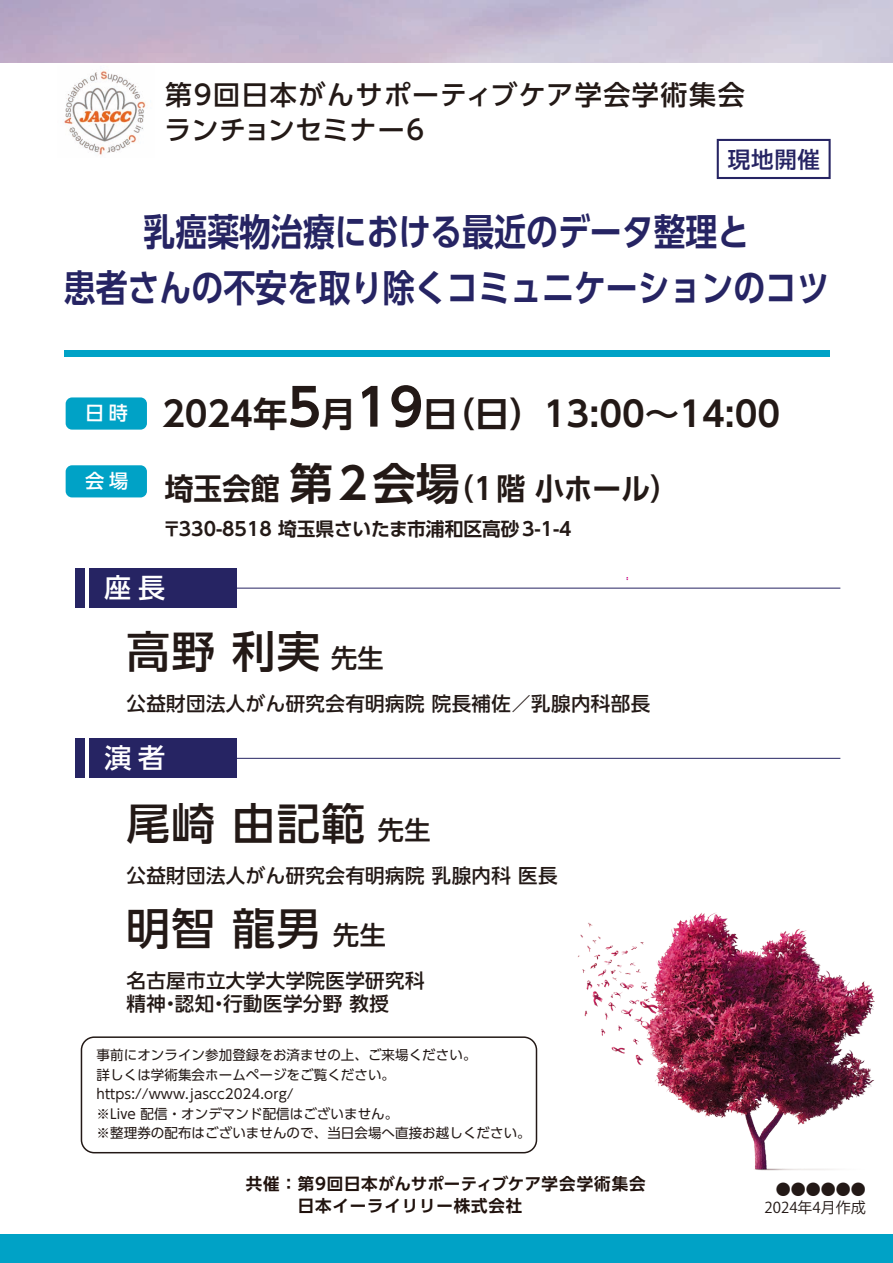
<style>
.page{position:relative;width:893px;height:1263px;background:#fff}
.page>*{position:absolute;margin:0;border:0;box-sizing:border-box;transform-origin:0 0}
.t1{font:500 43.5px "UD Shin Go Pro";letter-spacing:.03em;color:#231916}
.t2{font:700 37.5px/55.5px "UD Shin Go Pro De";color:#262463;text-align:center;scale:.85 1}
.t3{font:700 34.5px "UD Shin Go Pro De";color:#231916}
.t4{font:700 30px "UD Shin Go Pro De";color:#231916;scale:.96 1}
.t5{font:500 27px/34.5px "UD Shin Go Pro";letter-spacing:.05em;color:#231916}
.t6{font:500 27px "UD Shin Go Pro";color:#fff}
.t7{font:500 22.5px "UD Shin Go Pro";color:#262463}
.t8{font:500 19.5px/22.5px "UD Shin Go Pro";letter-spacing:.02em;color:#231916}
.t9{font:500 19.05px "UD Shin Go Pro";color:#fff}
.t10{font:700 18.75px "UD Shin Go Pro De";color:#231916}
.t11{font:700 16.5px/22.5px "UD Shin Go Pro De";letter-spacing:.05em;color:#20120d}
.t12{font:15px/18px "Koz Go Pr 6 N";color:#231916;text-align:right}
.t13{font:13.5px/19.5px "UD Shin Go Pro";letter-spacing:.005em;color:#231916}
.s1{font-size:51px}
.s2{font-size:43.5px}
.s3{font-size:26.1px}
</style>
<div class="page">
<img style="left:578px;top:912px;width:297px;height:259px">
<div style="left:64px;top:350px;width:766px;height:6px;background:#00a2c6"></div>
<div style="left:66px;top:397px;width:81px;height:33px;background:#00a2c6;border-radius:6px"></div>
<hr style="left:81px;top:588px;width:759px;height:1px;background:#262463">
<hr style="left:95px;top:758px;width:745px;height:1px;background:#262463">
<div style="left:0;top:1234px;width:893px;height:29px;background:#00a2c6"></div>
<div style="left:75px;top:568px;width:161px;height:40px;background:#262463"></div>
<hr style="left:85px;top:568px;width:4px;height:40px;background:#fff">
<div style="left:75px;top:738px;width:162px;height:40px;background:#262463"></div>
<hr style="left:85px;top:738px;width:4px;height:40px;background:#fff">
<div style="left:66px;top:465px;width:81px;height:32px;background:#00a2c6;border-radius:6px"></div>
<div style="left:717px;top:139px;width:114px;height:40px;border:2px solid #262463"></div>
<div style="left:81px;top:1036px;width:456px;height:117px;border:2px solid #231916;border-radius:13px"></div>
<img style="left:64px;top:70px;width:82px;height:85px">
<h3 class="t5" style="left:165px;top:77px;width:582px">第9回日本がんサポーティブケア学会学術集会ランチョンセミナー6</h3>
<h3 class="t7" style="left:728px;top:141px;width:94px">現地開催</h3>
<h2 class="t2" style="left:64px;top:203px;width:902px">乳癌薬物治療における最近のデータ整理と<br>患者さんの不安を取り除くコミュニケーションのコツ</h2>
<h3 class="t3" style="left:162px;top:385px;width:620px">2024年<span class="s1">5</span>月<span class="s1">19</span>日（日）13:00～14:00</h3>
<h3 class="t4" style="left:85px;top:464px;width:620px"><sup>会</sup> <sup>場</sup> 埼玉会館 <span class="s2">第2会場</span>（1階 小ホール）</h3>
<h3 class="t10" style="left:162px;top:513px;width:411px">〒330-8518 埼玉県さいたま市浦和区高砂3-1-4</h3>
<h3 class="t9" style="left:85px;top:397px;width:45px">日 時</h3>
<h3 class="t6" style="left:104px;top:566px;width:62px">座 長</h3>
<h1 class="t1" style="left:127px;top:616px;width:259px">高野 利実<span class="s3">先生</span></h1>
<h3 class="t8" style="left:127px;top:691px;width:525px">公益財団法人がん研究会有明病院 院長補佐／乳腺内科部長</h3>
<h3 class="t6" style="left:104px;top:736px;width:62px">演 者</h3>
<h1 class="t1" style="left:127px;top:788px;width:306px">尾崎 由記範<span class="s3">先生</span></h1>
<h3 class="t8" style="left:127px;top:863px;width:433px">公益財団法人がん研究会有明病院 乳腺内科 医長</h3>
<h1 class="t1" style="left:127px;top:894px;width:261px">明智 龍男<span class="s3">先生</span></h1>
<h3 class="t8" style="left:127px;top:969px;width:299px">名古屋市立大学大学院医学研究科精神・認知・行動医学分野 教授</h3>
<p class="t13" style="left:97px;top:1045px;width:436px">事前にオンライン参加登録をお済ませの上、ご来場ください。<br>詳しくは学術集会ホームページをご覧ください。https://www.jascc2024.org/<br>※Live 配信・オンデマンド配信はございません。<br>※整理券の配布はございませんので、当日会場へ直接お越しください。</p>
<p class="t11" style="left:246px;top:1172px;width:401px">共催：第9回日本がんサポーティブケア学会学術集会　　　日本イーライリリー株式会社　</p>
<p class="t12" style="left:764px;top:1181px;width:103px">●●●●●●<br>2024年4月作成</p>
</div>
